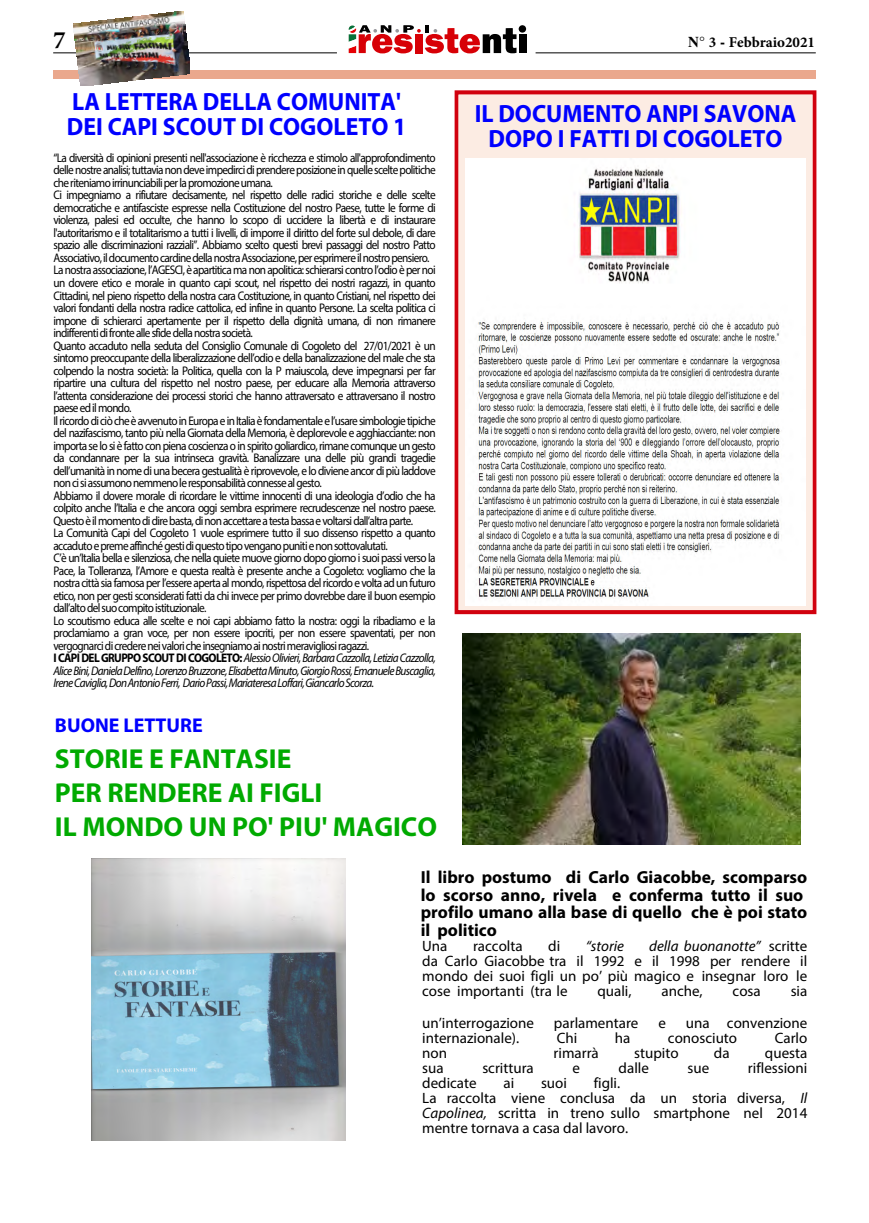
<style>
.page{position:relative;width:869px;height:1223px;background:#fff}
.page>*{position:absolute;margin:0;border:0;box-sizing:border-box;transform-origin:0 0}
.t1{font:700 27.5px/33.8px "Myriad Pro";color:#0a0}
.t2{font:700 25px/25px "Myriad Pro";color:#00f;text-align:center;scale:.95 1}
.t3{font:700 25px "Minion Pro";color:#000}
.t4{font:700 20px "Myriad Pro";color:#00f}
.t5{font:700 17.5px/17.5px "Myriad Pro";color:#000}
.t6{font:15px/15px "Myriad Pro";color:#000}
.t7{font:700 15px "Minion Pro";color:#000}
.t8{font:italic 15px "Myriad Pro";color:#000}
.t9{font:12.5px/12.5px "Myriad Pro";letter-spacing:-.055em;color:#000;scale:.9 1}
.s1{font-family:"Times LT Std"}
.s2{font-weight:700}
.s3{font-style:italic}
</style>
<div class="page">
<hr style="left:53px;top:53px;width:284px;height:1px;background:#000">
<hr style="left:535px;top:53px;width:280px;height:1px;background:#000">
<div style="left:518px;top:34px;width:8px;height:19px;background:#000"></div>
<svg style="left:348px;top:25px;width:169px;height:29px"></svg>
<div style="left:518px;top:25px;width:8px;height:8px;background:#000;border-radius:50%"></div>
<div style="left:53px;top:71px;width:762px;height:8px;background:#eaa88d"></div>
<div style="left:454px;top:90px;width:362px;height:524px;background:#fcece3;border:4px solid #d1010e"></div>
<img style="left:73px;top:11px;width:117px;height:75px">
<img style="left:91px;top:858px;width:254px;height:282px">
<img style="left:462px;top:633px;width:338px;height:211px">
<img style="left:465px;top:158px;width:340px;height:447px">
<h2 class="t3" style="left:53px;top:23px;width:14px">7</h2>
<p class="t7" style="left:687px;top:31px;width:128px"><span class="s1">N°</span> 3 <span class="s1">-</span> Febbraio2021</p>
<h2 class="t2" style="left:67px;top:88px;width:359px;text-align:left">LA LETTERA DELLA COMUNITA'<br>DEI CAPI SCOUT DI COGOLETO 1</h2>
<p class="t9" style="left:53px;top:151px;width:426px">“La diversità di opinioni presenti nell'associazione è ricchezza e stimolo all'approfondimento delle nostre analisi; tuttavia non deve impedirci di prendere posizione in quelle scelte politiche che riteniamo irrinunciabili per la promozione umana.<br>Ci impegniamo a rifiutare decisamente, nel rispetto delle radici storiche e delle scelte democratiche e antifasciste espresse nella Costituzione del nostro Paese, tutte le forme di violenza, palesi ed occulte, che hanno lo scopo di uccidere la libertà e di instaurare l'autoritarismo e il totalitarismo a tutti i livelli, di imporre il diritto del forte sul debole, di dare spazio alle discriminazioni razziali”. Abbiamo scelto questi brevi passaggi del nostro Patto Associativo, il documento cardine della nostra Associazione, per esprimere il nostro pensiero.<br>La nostra associazione, l’AGESCI, è apartitica ma non apolitica: schierarsi contro l’odio è per noi un dovere etico e morale in quanto capi scout, nel rispetto dei nostri ragazzi, in quanto Cittadini, nel pieno rispetto della nostra cara Costituzione, in quanto Cristiani, nel rispetto dei valori fondanti della nostra radice cattolica, ed infine in quanto Persone. La scelta politica ci impone di schierarci apertamente per il rispetto della dignità umana, di non rimanere indifferenti di fronte alle sfide della nostra società.<br>Quanto accaduto nella seduta del Consiglio Comunale di Cogoleto del 27/01/2021 è un sintomo preoccupante della liberalizzazione dell’odio e della banalizzazione del male che sta colpendo la nostra società: la Politica, quella con la P maiuscola, deve impegnarsi per far ripartire una cultura del rispetto nel nostro paese, per educare alla Memoria attraverso l’attenta considerazione dei processi storici che hanno attraversato e attraversano il nostro paese ed il mondo.<br>Il ricordo di ciò che è avvenuto in Europa e in Italia è fondamentale e l’usare simbologie tipiche del nazifascismo, tanto più nella Giornata della Memoria, è deplorevole e agghiacciante: non importa se lo si è fatto con piena coscienza o in spirito goliardico, rimane comunque un gesto da condannare per la sua intrinseca gravità. Banalizzare una delle più grandi tragedie dell’umanità in nome di una becera gestualità è riprovevole, e lo diviene ancor di più laddove non ci si assumono nemmeno le responsabilità connesse al gesto.<br>Abbiamo il dovere morale di ricordare le vittime innocenti di una ideologia d’odio che ha colpito anche l’Italia e che ancora oggi sembra esprimere recrudescenze nel nostro paese.<br>Questo è il momento di dire basta, di non accettare a testa bassa e voltarsi dall’altra parte.<br>La Comunità Capi del Cogoleto 1 vuole esprimere tutto il suo dissenso rispetto a quanto accaduto e preme affinché gesti di questo tipo vengano puniti e non sottovalutati.<br>C’è un’Italia bella e silenziosa, che nella quiete muove giorno dopo giorno i suoi passi verso la Pace, la Tolleranza, l’Amore e questa realtà è presente anche a Cogoleto: vogliamo che la nostra città sia famosa per l’essere aperta al mondo, rispettosa del ricordo e volta ad un futuro etico, non per gesti sconsiderati fatti da chi invece per primo dovrebbe dare il buon esempio dall’alto del suo compito istituzionale.<br>Lo scoutismo educa alle scelte e noi capi abbiamo fatto la nostra: oggi la ribadiamo e la proclamiamo a gran voce, per non essere ipocriti, per non essere spaventati, per non vergognarci di credere nei valori che insegniamo ai nostri meravigliosi ragazzi.<br><span class="s2">I CAPI DEL GRUPPO SCOUT DI COGOLETO:</span> <span class="s3">Alessio Olivieri, Barbara Cazzolla, Letizia Cazzolla, Alice Bini, Daniela Delfino, Lorenzo Bruzzone, Elisabetta Minuto, Giorgio Rossi, Emanuele Buscaglia, Irene Caviglia, Don Antonio Ferri, Dario Passi, Mariateresa Loffari, Giancarlo Scorza.</span></p>
<h2 class="t2" style="left:474px;top:101px;width:340px">IL DOCUMENTO ANPI SAVONA<br>DOPO I FATTI DI COGOLETO</h2>
<h3 class="t4" style="left:55px;top:712px;width:149px">BUONE LETTURE</h3>
<h1 class="t1" style="left:55px;top:741px;width:383px">STORIE E FANTASIE<br>PER RENDERE AI FIGLI<br>IL MONDO UN PO' PIU' MAGICO</h1>
<h3 class="t5" style="left:420px;top:868px;width:388px">Il libro postumo di Carlo Giacobbe, scomparso lo scorso anno, rivela e conferma tutto il suo profilo umano alla base di quello che è poi stato il politico</h3>
<p class="t6" style="left:422px;top:938px;width:27px">Una</p>
<p class="t6" style="left:473px;top:938px;width:51px">raccolta</p>
<p class="t6" style="left:548px;top:938px;width:13px">di</p>
<p class="t8" style="left:585px;top:937px;width:40px">“storie</p>
<p class="t6" style="left:422px;top:938px;width:386px;text-align:justify;text-indent:227px"><span class="s3">della buonanotte”</span> scritte da Carlo Giacobbe tra il 1992 e il 1998 per rendere il mondo dei suoi figli un po’ più magico e insegnar loro le cose importanti (tra le</p>
<p class="t6" style="left:597px;top:983px;width:36px">quali,</p>
<p class="t6" style="left:661px;top:983px;width:43px">anche,</p>
<p class="t6" style="left:732px;top:983px;width:30px">cosa</p>
<p class="t6" style="left:790px;top:983px;width:18px">sia</p>
<p class="t6" style="left:422px;top:1015px;width:113px">un’interrogazione</p>
<p class="t6" style="left:553px;top:1015px;width:86px">parlamentare</p>
<p class="t6" style="left:658px;top:1015px;width:9px">e</p>
<p class="t6" style="left:685px;top:1015px;width:123px">una convenzione</p>
<p class="t6" style="left:422px;top:1030px;width:98px">internazionale).</p>
<p class="t6" style="left:556px;top:1030px;width:22px">Chi</p>
<p class="t6" style="left:614px;top:1030px;width:17px">ha</p>
<p class="t6" style="left:667px;top:1030px;width:71px">conosciuto</p>
<p class="t6" style="left:774px;top:1030px;width:34px">Carlo</p>
<p class="t6" style="left:422px;top:1045px;width:26px">non</p>
<p class="t6" style="left:553px;top:1045px;width:47px">rimarrà</p>
<p class="t6" style="left:634px;top:1045px;width:46px">stupito</p>
<p class="t6" style="left:713px;top:1045px;width:17px">da</p>
<p class="t6" style="left:764px;top:1045px;width:44px">questa</p>
<p class="t6" style="left:422px;top:1060px;width:23px">sua</p>
<p class="t6" style="left:482px;top:1060px;width:53px">scrittura</p>
<p class="t6" style="left:572px;top:1060px;width:9px">e</p>
<p class="t6" style="left:618px;top:1060px;width:32px">dalle</p>
<p class="t6" style="left:687px;top:1060px;width:23px">sue</p>
<p class="t6" style="left:747px;top:1060px;width:61px">riflessioni</p>
<p class="t6" style="left:422px;top:1075px;width:56px">dedicate</p>
<p class="t6" style="left:503px;top:1075px;width:12px">ai</p>
<p class="t6" style="left:540px;top:1075px;width:27px">suoi</p>
<p class="t6" style="left:422px;top:1075px;width:386px;text-indent:171px">figli.<br>La raccolta viene conclusa da un storia diversa, <span class="s3">Il Capolinea,</span> scritta in treno sullo smartphone nel 2014 mentre tornava a casa dal lavoro.</p>
</div>
